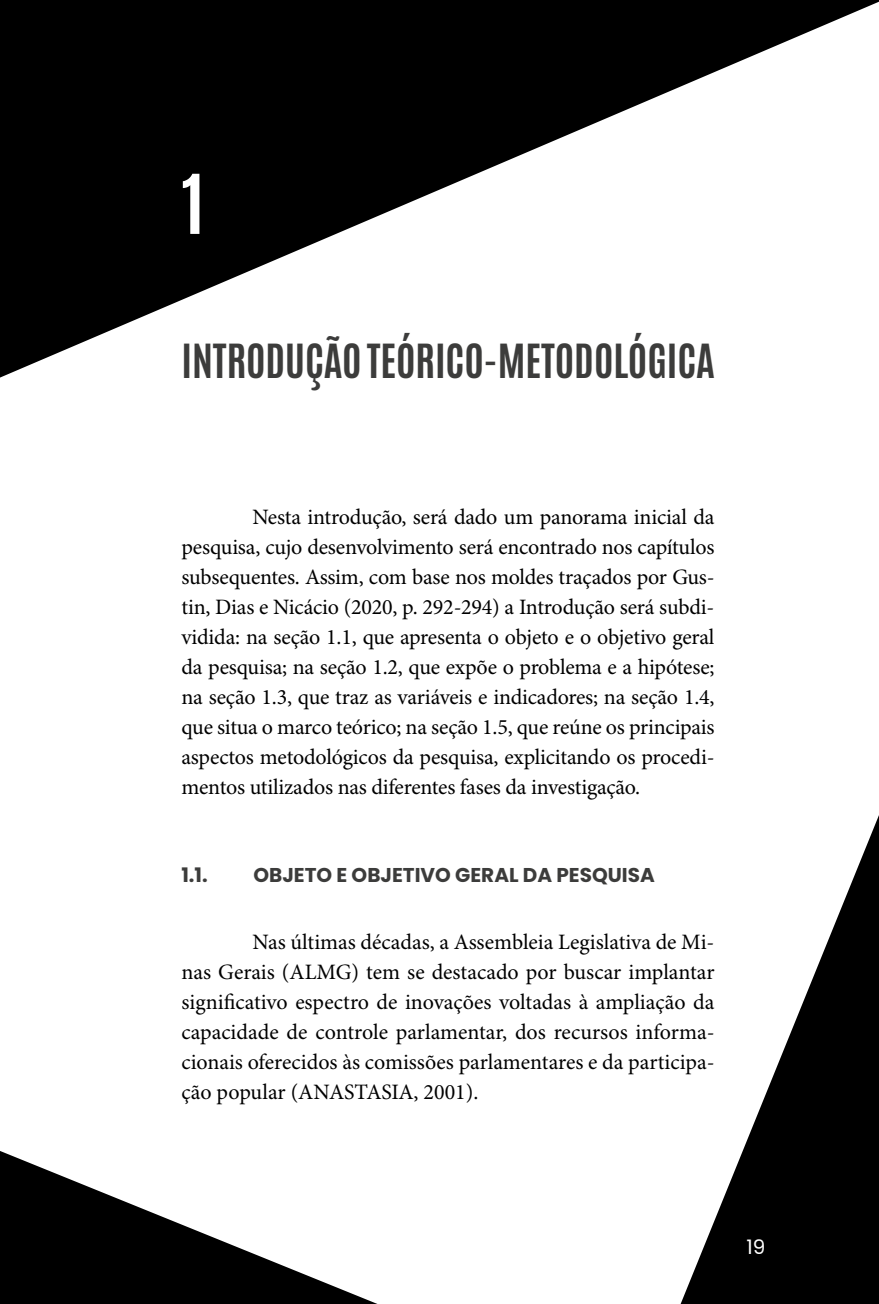
<style>
.page{position:relative;width:879px;height:1304px;background:#fff}
.page>*{position:absolute;margin:0;border:0;box-sizing:border-box;transform-origin:0 0}
.t1{font:700 70px "Antonio";color:#fff}
.t2{font:700 40px "Antonio";color:#3c3c3b}
.t3{font:22px/30px "Minion Pro";letter-spacing:-.01em;color:#000;text-align:justify}
.t4{font:700 20px "Poppins";color:#3c3c3b}
.t5{font:20px "Poppins";color:#fff}
</style>
<div class="page">
<svg style="left:0;top:0;width:879px;height:378px;fill:#020202"></svg>
<svg style="left:0;top:1151px;width:378px;height:153px;fill:#000"></svg>
<svg style="left:680px;top:815px;width:199px;height:489px"></svg>
<h1 class="t1" style="left:181px;top:153px;width:25px">1</h1>
<h2 class="t2" style="left:181px;top:332px;width:534px">INTRODUÇÃO TEÓRICO-METODOLÓGICA</h2>
<p class="t3" style="left:181px;top:503px;width:534px;text-indent:71px">Nesta introdução, será dado um panorama inicial da pesquisa, cujo desenvolvimento será encontrado nos capítulos subsequentes. Assim, com base nos moldes traçados por Gus&shy;tin, Dias e Nicácio (2020, p. 292-294) a Introdução será subdi&shy;vidida: na seção 1.1, que apresenta o objeto e o objetivo geral da pesquisa; na seção 1.2, que expõe o problema e a hipótese; na seção 1.3, que traz as variáveis e indicadores; na seção 1.4, que situa o marco teórico; na seção 1.5, que reúne os principais aspectos metodológicos da pesquisa, explicitando os procedi&shy;mentos utilizados nas diferentes fases da investigação.</p>
<p class="t4" style="left:181px;top:863px;width:28px">1.1.</p>
<p class="t4" style="left:253px;top:863px;width:403px">OBJETO E OBJETIVO GERAL DA PESQUISA</p>
<p class="t3" style="left:181px;top:927px;width:534px;text-indent:71px">Nas últimas décadas, a Assembleia Legislativa de Mi&shy;nas Gerais (ALMG) tem se destacado por buscar implantar significativo espectro de inovações voltadas à ampliação da capacidade de controle parlamentar, dos recursos informa&shy;cionais oferecidos às comissões parlamentares e da participa&shy;ção popular (ANASTASIA, 2001).</p>
<p class="t5" style="left:746px;top:1235px;width:20px">19</p>
</div>
